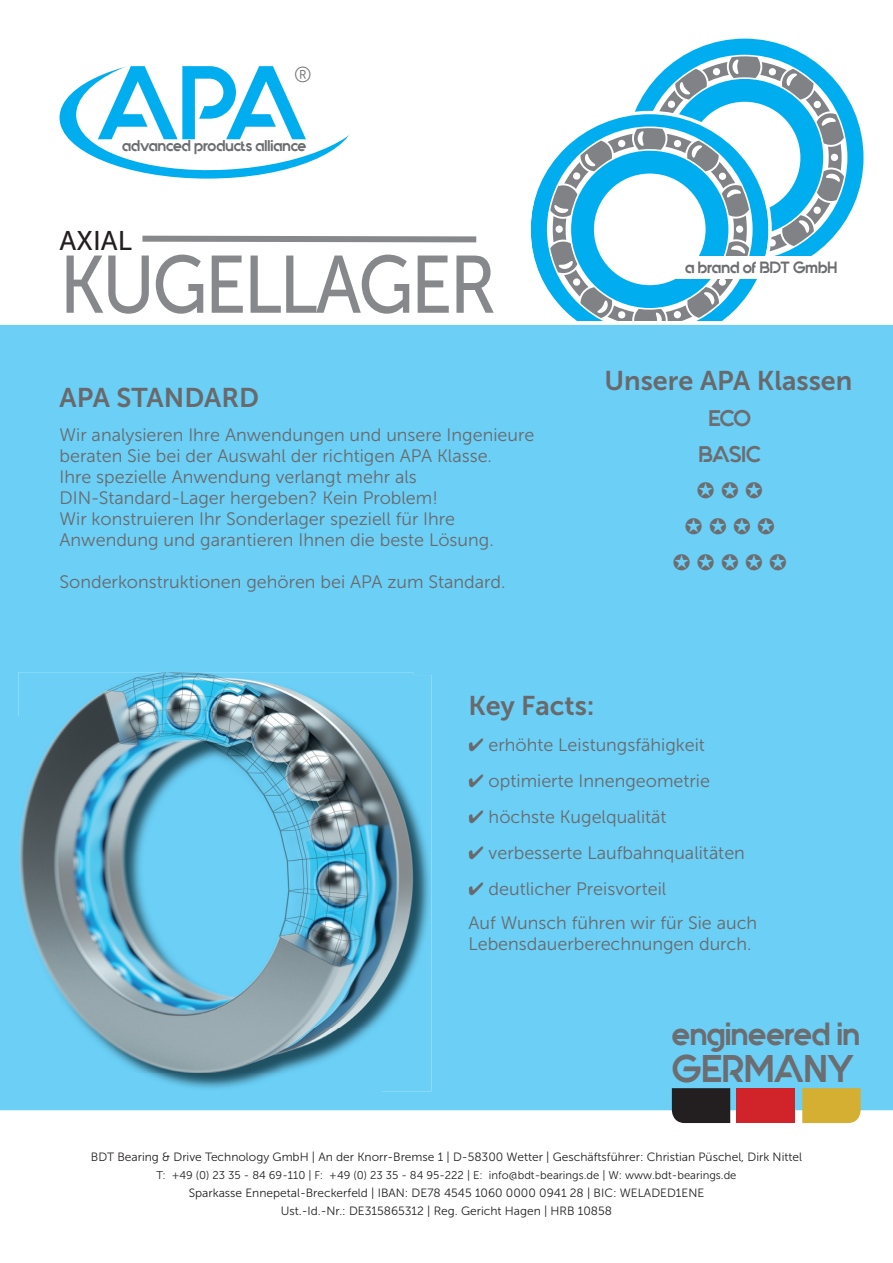
<style>
.page{position:relative;width:893px;height:1263px;background:#fff}
.page>*{position:absolute;margin:0;border:0;box-sizing:border-box;transform-origin:0 0}
.t1{font:700 104.4px "Quantify";color:#00aeef}
.t2{font:81px "Museo Sans 500";letter-spacing:-.04em;color:#86888b;scale:.9 1}
.t3{font:700 38.4px "Quantify";color:#6c6d70}
.t4{font:700 31.95px "Quantify";color:#6c6d70}
.t5{font:27px "Museo Sans 700";color:#69696c}
.t6{font:27px "Museo Sans 500";color:#231f20}
.t7{font:22.5px/36px "Zapf Dingbats ITC";color:#6c6d70;text-align:center}
.t8{font:700 22.5px/36px "Quantify";letter-spacing:-.04em;color:#6c6d70;text-align:center}
.t9{font:21.6px "Museo Sans 100";color:#6c6d70}
.t10{font:18px/21px "Museo Sans 300";color:#69696c}
.t11{font:700 16.2px "Quantify";color:#6c6d70}
.t12{font:700 15.6px "Quantify";color:#6c6d70}
.t13{font:12px/18px "Museo Sans 300";color:#231f20;text-align:center}
.t14{font:11.25px "Museo Sans 300";color:#231f20}
</style>
<div class="page">
<div style="left:60px;top:57px;width:295px;height:122px;background:#00aeef;border-radius:50%"></div>
<svg style="left:75px;top:57px;width:280px;height:117px"></svg>
<svg style="left:682px;top:39px;width:181px;height:184px"></svg>
<svg style="left:635px;top:56px;width:209px;height:200px"></svg>
<svg style="left:531px;top:111px;width:241px;height:210px"></svg>
<div style="left:646px;top:256px;width:184px;height:22px;background:#fff"></div>
<div style="left:0;top:325px;width:893px;height:785px;background:#6bcff6"></div>
<svg style="left:142px;top:235px;width:335px;height:8px"></svg>
<div style="left:672px;top:1088px;width:58px;height:35px;background:#231f20"></div>
<div style="left:737px;top:1088px;width:58px;height:35px;background:#d1232a"></div>
<svg style="left:802px;top:1088px;width:59px;height:35px;background:#d4b038"></svg>
<img style="left:381px;top:675px;width:50px;height:416px">
<img style="left:22px;top:1073px;width:359px;height:18px">
<img style="left:18px;top:672px;width:395px;height:44px">
<img style="left:18px;top:716px;width:4px;height:357px">
<img style="left:22px;top:675px;width:391px;height:398px">
<h1 class="t1" style="left:97px;top:51px;width:212px">APA</h1>
<p class="t12" style="left:122px;top:138px;width:186px">advanced products alliance</p>
<p class="t9" style="left:294px;top:63px;width:20px">®</p>
<h3 class="t6" style="left:60px;top:226px;width:74px">AXIAL</h3>
<h2 class="t2" style="left:60px;top:240px;width:487px">KUGELLAGER</h2>
<h3 class="t5" style="left:60px;top:383px;width:201px">APA STANDARD</h3>
<p class="t10" style="left:60px;top:424px;width:476px">Wir analysieren Ihre Anwendungen und unsere Ingenieure beraten Sie bei der Auswahl der richtigen APA Klasse.<br>Ihre spezielle Anwendung verlangt mehr als DIN-Standard-Lager hergeben? Kein Problem!<br>Wir konstruieren Ihr Sonderlager speziell für Ihre Anwendung und garantieren Ihnen die beste Lösung.</p>
<p class="t10" style="left:60px;top:571px;width:447px">Sonderkonstruktionen gehören bei APA zum Standard.</p>
<p class="t11" style="left:685px;top:259px;width:154px">a brand of BDT GmbH</p>
<h3 class="t5" style="left:604px;top:366px;width:249px">Unsere APA Klassen</h3>
<p class="t8" style="left:699px;top:401px;width:63px">ECO<br>BASIC</p>
<p class="t7" style="left:673px;top:473px;width:115px">✪ ✪ ✪<br>✪ ✪ ✪ ✪<br>✪ ✪ ✪ ✪ ✪</p>
<h3 class="t5" style="left:468px;top:691px;width:128px">Key Facts:</h3>
<p class="t10" style="left:468px;top:735px;width:238px">✔ erhöhte Leistungsfähigkeit</p>
<p class="t10" style="left:468px;top:771px;width:243px">✔ optimierte Innengeometrie</p>
<p class="t10" style="left:468px;top:807px;width:200px">✔ höchste Kugelqualität</p>
<p class="t10" style="left:468px;top:843px;width:278px">✔ verbesserte Laufbahnqualitäten</p>
<p class="t10" style="left:468px;top:872px;width:290px;line-height:33.8px">✔ deutlicher Preisvorteil<br>Auf Wunsch führen wir für Sie auch</p>
<p class="t10" style="left:468px;top:933px;width:285px">Lebensdauerberechnungen durch.</p>
<h3 class="t4" style="left:672px;top:1018px;width:189px">engineered in</h3>
<h3 class="t3" style="left:672px;top:1050px;width:184px">GERMANY</h3>
<p class="t13" style="left:91px;top:1148px;width:713px">BDT Bearing &amp; Drive Technology GmbH | An der Knorr-Bremse 1 | D-58300 Wetter | Geschäftsführer: Christian Püschel, Dirk Nittel</p>
<p class="t14" style="left:156px;top:1169px;width:581px">T: +49 (0) 23 35 - 84 69-110 | F: +49 (0) 23 35 - 84 95-222 | E: info@bdt-bearings.de | W: www.bdt-bearings.de</p>
<p class="t13" style="left:189px;top:1184px;width:517px">Sparkasse Ennepetal-Breckerfeld | IBAN: DE78 4545 1060 0000 0941 28 | BIC: WELADED1ENE<br>Ust.-Id.-Nr.: DE315865312 | Reg. Gericht Hagen | HRB 10858</p>
</div>
